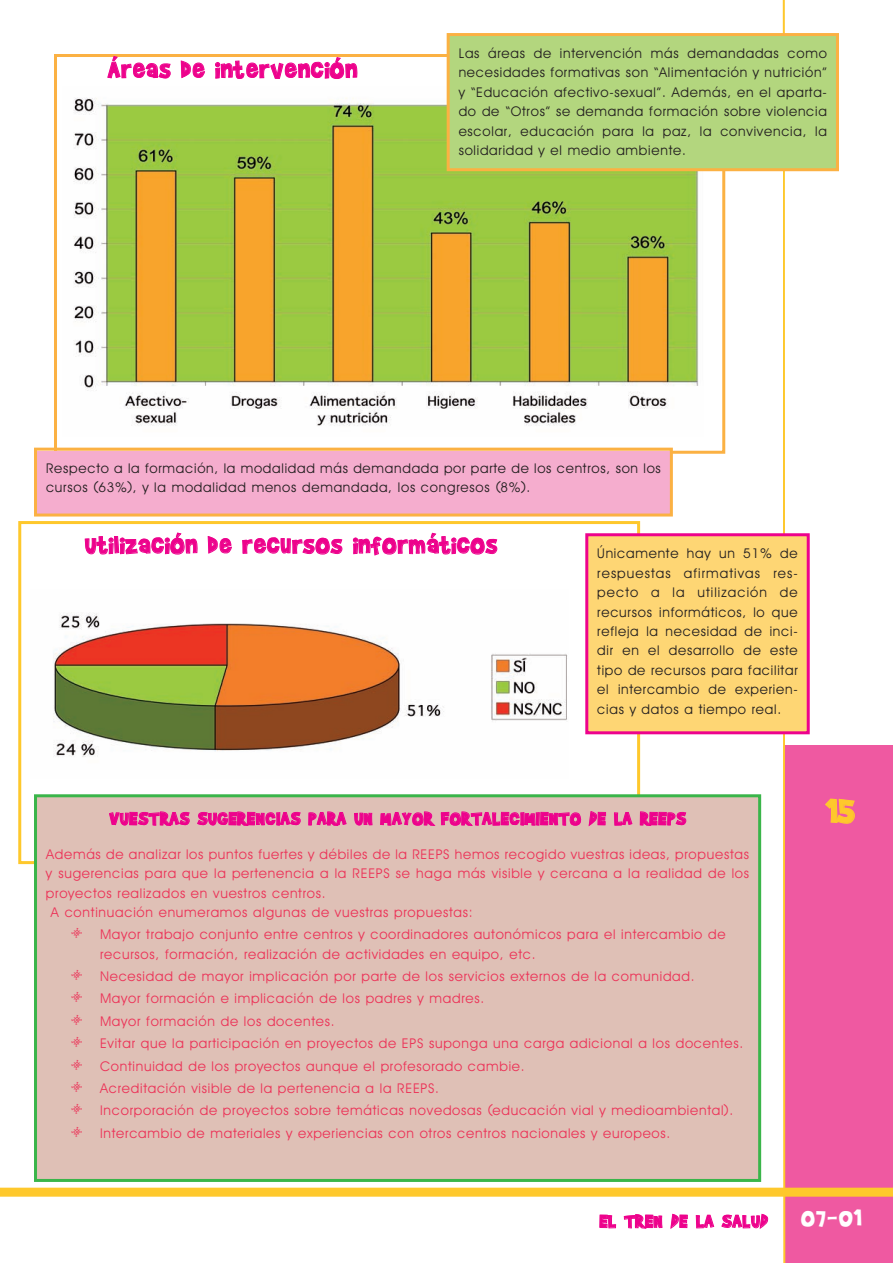
<style>
.page{position:relative;width:893px;height:1263px;background:#fff}
.page>*{position:absolute;margin:0;border:0;box-sizing:border-box;transform-origin:0 0}
.t1{font:39px "Brady Bunch";color:#fec82c}
.t2{font:27px "Brady Bunch";letter-spacing:.05em;color:#ed028c}
.t3{font:21px "Brady Bunch";letter-spacing:.05em;color:#ed028c}
.t4{font:13.5px/22.4px "Decker";letter-spacing:.055em;color:#ec3257}
.t5{font:13.5px/19.4px "Decker";letter-spacing:.055em;color:#231f20;text-align:justify}
.s1{font-family:"Atmandings";font-size:15px}
.s2{font-size:27px;color:#fff}
</style>
<div class="page">
<div style="left:784px;top:745px;width:109px;height:518px;background:#ef59a1"></div>
<img style="left:53px;top:612px;width:514px;height:145px">
<svg style="left:782px;top:0;width:4px;height:1263px"></svg>
<div style="left:0;top:1188px;width:893px;height:9px;background:#fec82c"></div>
<img style="left:73px;top:87px;width:630px;height:339px">
<div style="left:450px;top:36px;width:386px;height:132px;background:#b3d67e"></div>
<div style="left:447px;top:33px;width:392px;height:138px;border:3px solid #fbb143"></div>
<div style="left:37px;top:797px;width:721px;height:382px;background:#dfc0b6"></div>
<div style="left:34px;top:794px;width:727px;height:388px;border:3px solid #3ab54a"></div>
<div style="left:37px;top:451px;width:633px;height:62px;background:#f5adce"></div>
<div style="left:34px;top:448px;width:639px;height:68px;border:3px solid #fbb143"></div>
<div style="left:588px;top:536px;width:219px;height:195px;background:#fed674"></div>
<div style="left:585px;top:533px;width:225px;height:201px;border:3px solid #ed028c"></div>
<h2 class="t2" style="left:108px;top:53px;width:250px">Áreas de intervención</h2>
<p class="t5" style="left:459px;top:44px;width:370px">Las áreas de intervención más demandadas como necesidades formativas son “Alimentación y nutrición” y “Educación afectivo-sexual”. Además, en el aparta&shy;do de “Otros” se demanda formación sobre violencia escolar, educación para la paz, la convivencia, la solidaridad y el medio ambiente.</p>
<p class="t5" style="left:46px;top:458px;width:616px">Respecto a la formación, la modalidad más demandada por parte de los centros, son los cursos (63%), y la modalidad menos demandada, los congresos (8%).</p>
<h2 class="t2" style="left:85px;top:528px;width:413px">Utilización de recursos informáticos</h2>
<p class="t5" style="left:597px;top:544px;width:202px">Únicamente hay un 51% de respuestas afirmativas res&shy;pecto a la utilización de recursos informáticos, lo que refleja la necesidad de inci&shy;dir en el desarrollo de este tipo de recursos para facilitar el intercambio de experien&shy;cias y datos a tiempo real.</p>
<h3 class="t3" style="left:110px;top:805px;width:578px">VUESTRAS SUGERENCIAS PARA UN MAYOR FORTALECIMIENTO DE LA REEPS</h3>
<p class="t4" style="left:46px;top:843px;width:705px">Además de analizar los puntos fuertes y débiles de la REEPS hemos recogido vuestras ideas, propuestas</p>
<p class="t4" style="left:46px;top:863px;width:705px">y sugerencias para que la pertenencia a la REEPS se haga más visible y cercana a la realidad de los</p>
<p class="t4" style="left:46px;top:882px;width:281px">proyectos realizados en vuestros centros.</p>
<p class="t4" style="left:51px;top:901px;width:423px">A continuación enumeramos algunas de vuestras propuestas:</p>
<p class="t4" style="left:100px;top:925px;width:627px;line-height:20px;text-indent:-29px"><span class="s1">Q</span> Mayor trabajo conjunto entre centros y coordinadores autonómicos para el intercambio de recursos, formación, realización de actividades en equipo, etc.</p>
<p class="t4" style="left:72px;top:965px;width:673px"><span class="s1">Q</span> Necesidad de mayor implicación por parte de los servicios externos de la comunidad.<br><span class="s1">Q</span> Mayor formación e implicación de los padres y madres.<br><span class="s1">Q</span> Mayor formación de los docentes.<br><span class="s1">Q</span> Evitar que la participación en proyectos de EPS suponga una carga adicional a los docentes.<br><span class="s1">Q</span> Continuidad de los proyectos aunque el profesorado cambie.<br><span class="s1">Q</span> Acreditación visible de la pertenencia a la REEPS.<br><span class="s1">Q</span> Incorporación de proyectos sobre temáticas novedosas (educación vial y medioambiental).<br><span class="s1">Q</span> Intercambio de materiales y experiencias con otros centros nacionales y europeos.</p>
<h1 class="t1" style="left:826px;top:787px;width:30px">15</h1>
<h3 class="t3" style="left:600px;top:1208px;width:263px">EL TREN DE LA SALUD <span class="s2">O7-01</span></h3>
</div>
